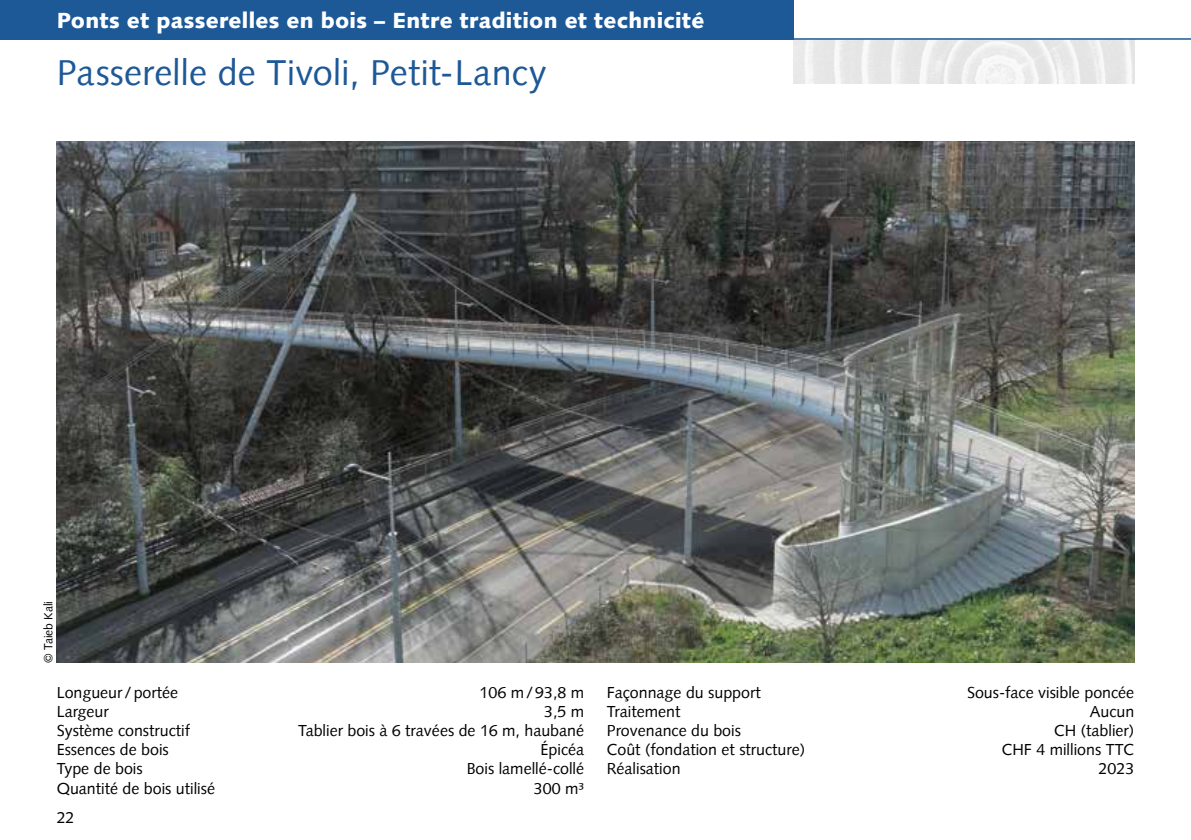
<style>
.page{position:relative;width:1191px;height:840px;background:#fff}
.page>*{position:absolute;margin:0;border:0;box-sizing:border-box;transform-origin:0 0}
.t1{font:36px "Syntax";letter-spacing:.005em;color:#1d5897}
.t2{font:900 22px "Syntax";letter-spacing:.015em;color:#fff}
.t3{font:16px "Syntax";color:#000}
.t4{font:12px "Syntax";color:#000}
</style>
<div class="page">
<img style="left:794px;top:40px;width:340px;height:44px">
<div style="left:0;top:0;width:794px;height:40px;background:#1d5897"></div>
<hr style="left:794px;top:38px;width:397px;height:2px;background:#1d5897">
<img style="left:57px;top:142px;width:1077px;height:520px">
<h2 class="t2" style="left:57px;top:7px;width:649px">Ponts et passerelles en bois – Entre tradition et technicité</h2>
<h1 class="t1" style="left:57px;top:51px;width:491px">Passerelle de Tivoli, Petit-Lancy</h1>
<p class="t4" style="left:41px;top:662px;width:63px;rotate:-90deg">© Taieb Kali</p>
<p class="t3" style="left:57px;top:682px;width:123px">Longueur /portée</p>
<p class="t3" style="left:479px;top:682px;width:106px">106 m/93,8 m</p>
<p class="t3" style="left:57px;top:701px;width:54px">Largeur</p>
<p class="t3" style="left:544px;top:701px;width:42px">3,5 m</p>
<p class="t3" style="left:57px;top:720px;width:135px">Système constructif</p>
<p class="t3" style="left:298px;top:720px;width:287px">Tablier bois à 6 travées de 16 m, haubané</p>
<p class="t3" style="left:57px;top:739px;width:114px">Essences de bois</p>
<p class="t3" style="left:540px;top:739px;width:45px">Épicéa</p>
<p class="t3" style="left:57px;top:759px;width:87px">Type de bois</p>
<p class="t3" style="left:467px;top:759px;width:119px">Bois lamellé-collé</p>
<p class="t3" style="left:57px;top:778px;width:160px">Quantité de bois utilisé</p>
<p class="t3" style="left:534px;top:778px;width:52px">300 m³</p>
<p class="t3" style="left:57px;top:807px;width:19px">22</p>
<p class="t3" style="left:607px;top:682px;width:155px">Façonnage du support</p>
<p class="t3" style="left:967px;top:682px;width:169px">Sous-face visible poncée</p>
<p class="t3" style="left:607px;top:701px;width:75px">Traitement</p>
<p class="t3" style="left:1089px;top:701px;width:46px">Aucun</p>
<p class="t3" style="left:607px;top:720px;width:136px">Provenance du bois</p>
<p class="t3" style="left:1054px;top:720px;width:81px">CH (tablier)</p>
<p class="t3" style="left:607px;top:739px;width:200px">Coût (fondation et structure)</p>
<p class="t3" style="left:1001px;top:739px;width:134px">CHF 4 millions TTC</p>
<p class="t3" style="left:607px;top:759px;width:75px">Réalisation</p>
<p class="t3" style="left:1098px;top:759px;width:37px">2023</p>
</div>
